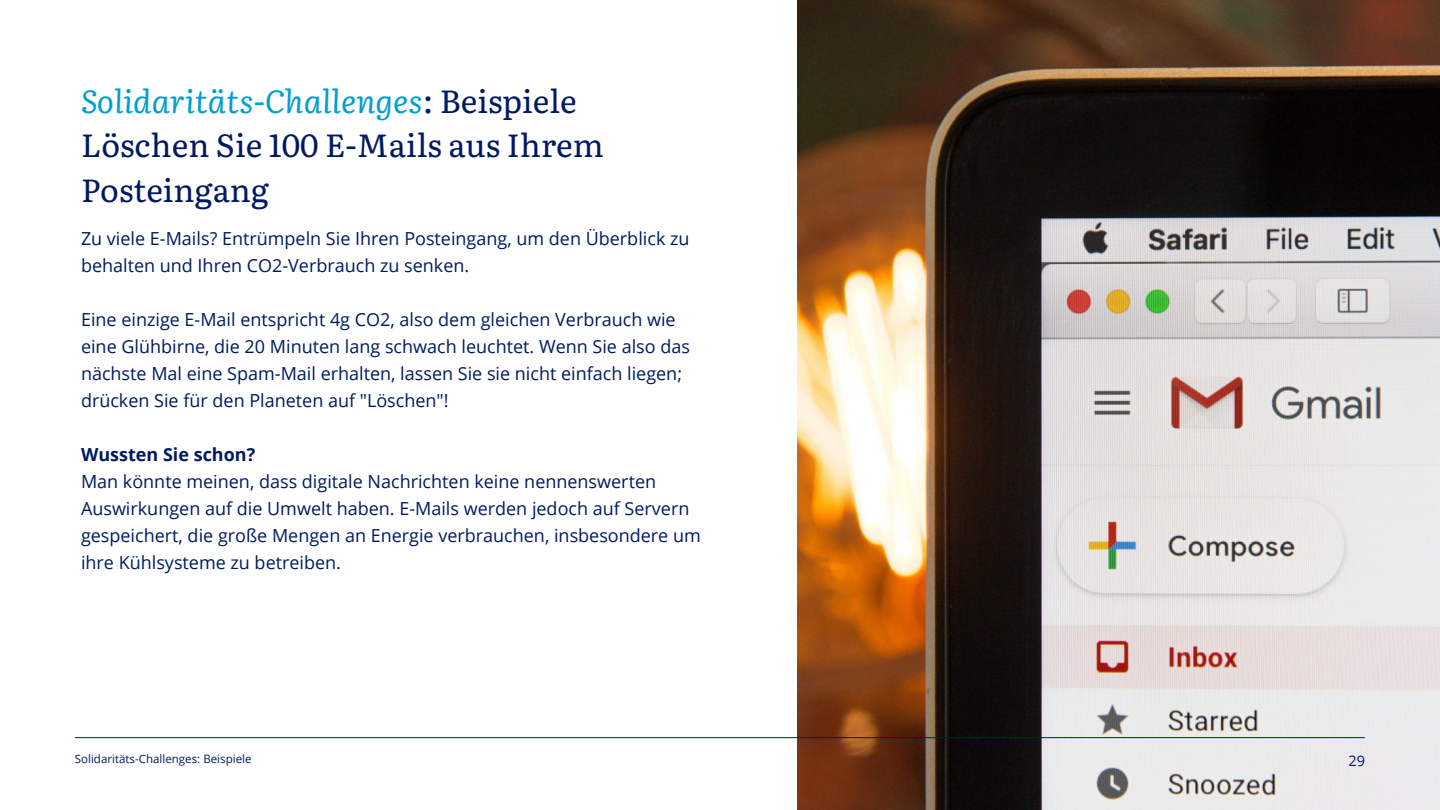
<style>
.page{position:relative;width:1440px;height:810px;background:#fff}
.page>*{position:absolute;margin:0;border:0;box-sizing:border-box;transform-origin:0 0}
.t1{font:32px/44.2px "Literata";color:#001a61}
.t2{font:italic 32px "Literata";color:#009ed1}
.t3{font:18px/27px "Open Sans";color:#001a61}
.t4{font:700 18px "Open Sans";color:#001a61}
.t5{font:14.5px "Open Sans";color:#001a61}
.t6{font:11.5px "Open Sans";color:#001a61}
.s1{font-style:normal;color:#001a61}
</style>
<div class="page">
<img style="left:798px;top:0;width:642px;height:810px">
<hr style="left:75px;top:737px;width:1289px;height:1px;background:#001a61">
<p class="t2" style="left:81px;top:75px;width:497px">Solidaritäts-Challenges<span class="s1">: Beispiele</span></p>
<p class="t1" style="left:81px;top:121px;width:524px">Löschen Sie 100 E-Mails aus Ihrem<br>Posteingang</p>
<p class="t3" style="left:81px;top:224px;width:610px">Zu viele E-Mails? Entrümpeln Sie Ihren Posteingang, um den Überblick zu behalten und Ihren CO2-Verbrauch zu senken.</p>
<p class="t3" style="left:81px;top:305px;width:611px">Eine einzige E-Mail entspricht 4g CO2, also dem gleichen Verbrauch wie eine Glühbirne, die 20 Minuten lang schwach leuchtet. Wenn Sie also das nächste Mal eine Spam-Mail erhalten, lassen Sie sie nicht einfach liegen; drücken Sie für den Planeten auf "Löschen"!</p>
<p class="t4" style="left:81px;top:442px;width:176px">Wussten Sie schon?</p>
<p class="t3" style="left:81px;top:467px;width:621px">Man könnte meinen, dass digitale Nachrichten keine nennenswerten Auswirkungen auf die Umwelt haben. E-Mails werden jedoch auf Servern gespeichert, die große Mengen an Energie verbrauchen, insbesondere um ihre Kühlsysteme zu betreiben.</p>
<p class="t6" style="left:75px;top:751px;width:178px">Solidaritäts-Challenges: Beispiele</p>
<p class="t5" style="left:1348px;top:751px;width:18px">29</p>
</div>
